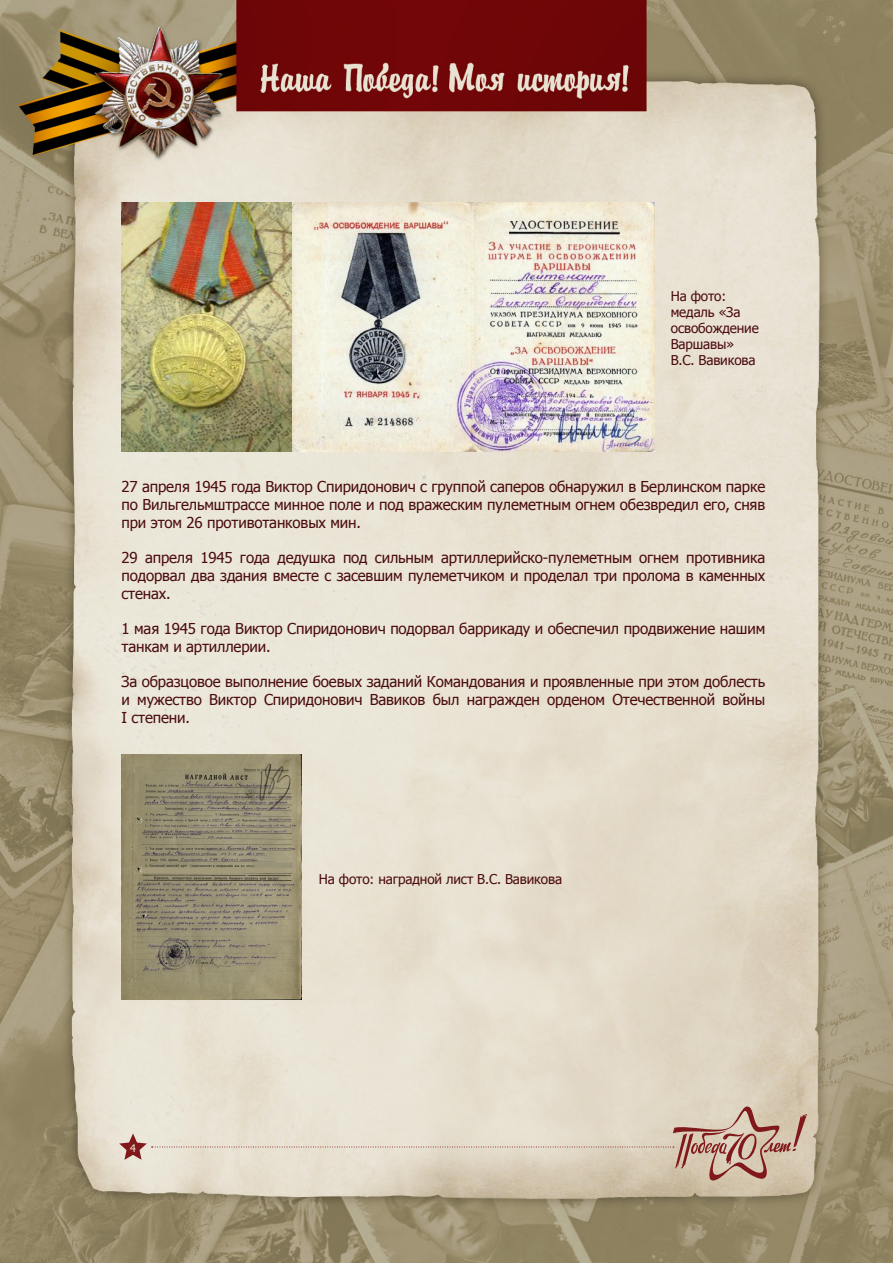
<style>
.page{position:relative;width:893px;height:1263px;background:#fff}
.page>*{position:absolute;margin:0;border:0;box-sizing:border-box;transform-origin:0 0}
.t1{font:15px/18px "Tahoma";letter-spacing:-.01em;color:#4a0b0e;text-align:justify}
.t2{font:13.5px/16.2px "Tahoma";letter-spacing:-.01em;color:#4a0b0e}
.t3{font:10.5px "Tahoma";color:#edead3}
</style>
<div class="page">
<img style="left:0;top:0;width:893px;height:1263px">
<svg style="left:119px;top:1106px;width:688px;height:83px;background:#ddd0bf"></svg>
<img style="left:122px;top:203px;width:533px;height:249px">
<img style="left:122px;top:755px;width:179px;height:244px">
<p class="t2" style="left:671px;top:287px;width:90px">На фото: медаль «За освобождение<br>Варшавы»<br>В.С. Вавикова</p>
<p class="t1" style="left:122px;top:477px;width:645px">27 апреля 1945 года Виктор Спиридонович с группой саперов обнаружил в Берлинском парке по Вильгельмштрассе минное поле и под вражеским пулеметным огнем обезвредил его, сняв при этом 26 противотанковых мин.</p>
<p class="t1" style="left:122px;top:548px;width:645px">29 апреля 1945 года дедушка под сильным артиллерийско-пулеметным огнем противника подорвал два здания вместе с засевшим пулеметчиком и проделал три пролома в каменных стенах.</p>
<p class="t1" style="left:122px;top:619px;width:645px">1 мая 1945 года Виктор Спиридонович подорвал баррикаду и обеспечил продвижение нашим танкам и артиллерии.</p>
<p class="t1" style="left:122px;top:672px;width:645px">За образцовое выполнение боевых заданий Командования и проявленные при этом доблесть и мужество Виктор Спиридонович Вавиков был награжден орденом Отечественной войны I степени.</p>
<p class="t3" style="left:130px;top:1141px;width:7px">4</p>
<p class="t2" style="left:319px;top:870px;width:245px">На фото: наградной лист В.С. Вавикова</p>
</div>
